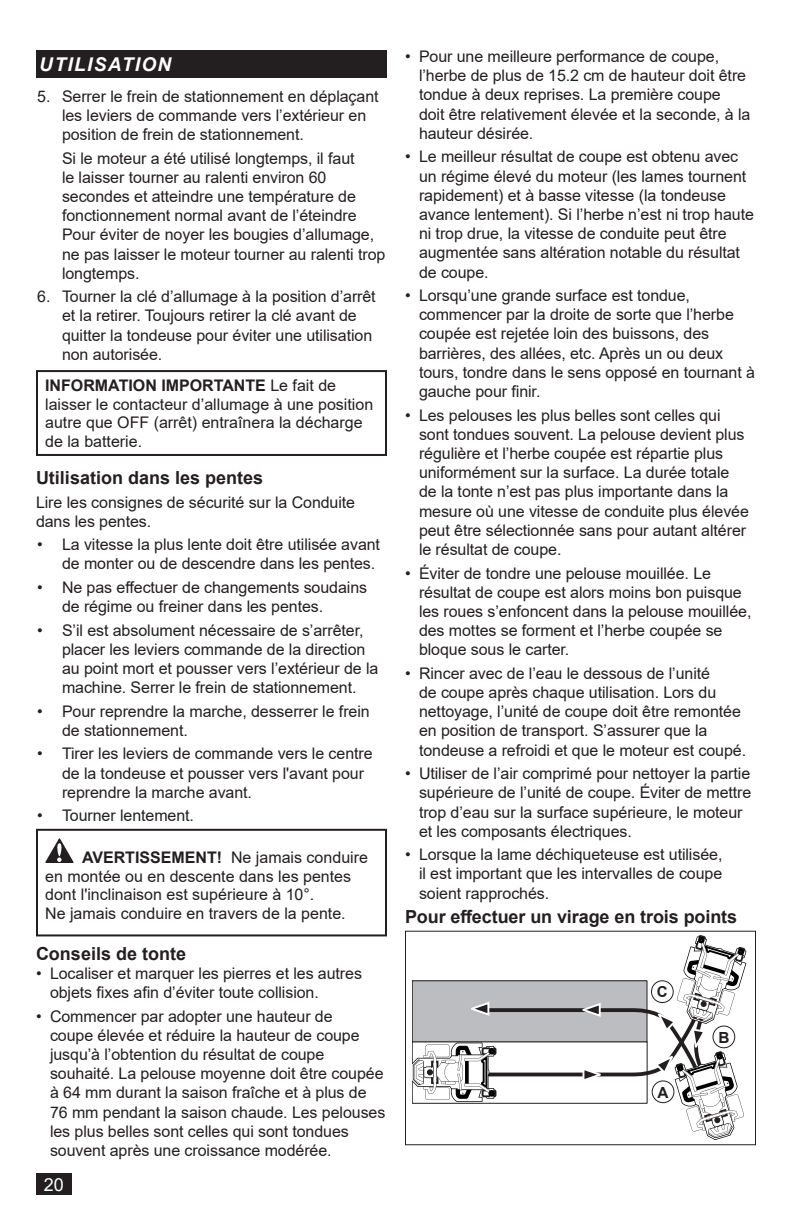
<style>
.page{position:relative;width:792px;height:1224px;background:#fff}
.page>*{position:absolute;margin:0;border:0;box-sizing:border-box;transform-origin:0 0}
.t1{font:italic 700 19px "Arial";letter-spacing:.075em;color:#fff}
.Head_9{font:700 18px "Arial";letter-spacing:-.005em;color:#231f20}
.Head_9_FR{font:700 18px "Arial";color:#231f20}
.Head_9A_FR{font:700 18px "Arial";color:#231f20}
.t2{font:18px "Arial";color:#fff}
.Bullet2_FR{font:16px/19.2px "Arial";letter-spacing:-.005em;color:#231f20}
.Warning_FR{font:16px/18.6px "Arial";color:#231f20}
.Body_Text_FR{font:16px/19.2px "Arial";letter-spacing:-.005em;color:#231f20}
.t3{font:700 15.4px "Arial";color:#231f20}
.t4{font:700 15px "Arial";color:#231f20}
.s1{font-weight:700}
</style>
<div class="page">
<div style="left:36px;top:1174px;width:35px;height:21px;background:#231f20"></div>
<div style="left:36px;top:50px;width:351px;height:28px;background:#231f20"></div>
<svg style="left:45px;top:838px;width:29px;height:25px"></svg>
<div style="left:36px;top:829px;width:351px;height:107px;border:2px solid #231f20"></div>
<div style="left:36px;top:370px;width:351px;height:86px;border:2px solid #231f20"></div>
<svg style="left:412px;top:935px;width:335px;height:205px"></svg>
<div style="left:405px;top:931px;width:351px;height:214px;border:1px solid #231f20"></div>
<p class="t1" style="left:39px;top:52px;width:134px">UTILISATION</p>
<p class="Bullet2_FR" style="left:62px;top:86px;width:318px;text-indent:-25px">5. Serrer le frein de stationnement en déplaçant les leviers de commande vers l’extérieur en position de frein de stationnement.</p>
<p class="Bullet2_FR" style="left:62px;top:148px;width:325px">Si le moteur a été utilisé longtemps, il faut<br>le laisser tourner au ralenti environ 60 secondes et atteindre une température de fonctionnement normal avant de l’éteindre Pour éviter de noyer les bougies d’allumage, ne pas laisser le moteur tourner au ralenti trop longtemps.</p>
<p class="Bullet2_FR" style="left:62px;top:287px;width:315px;text-indent:-25px">6. Tourner la clé d’allumage à la position d’arrêt et la retirer. Toujours retirer la clé avant de quitter la tondeuse pour éviter une utilisation non autorisée.</p>
<p class="Warning_FR" style="left:45px;top:376px;width:330px"><span class="s1">INFORMATION IMPORTANTE</span> Le fait de laisser le contacteur d’allumage à une position autre que OFF (arrêt) entraînera la décharge de la batterie.</p>
<p class="Head_9_FR" style="left:36px;top:465px;width:229px">Utilisation dans les pentes</p>
<p class="Body_Text_FR" style="left:36px;top:492px;width:321px">Lire les consignes de sécurité sur la Conduite dans les pentes.</p>
<p class="Bullet2_FR" style="left:37px;top:535px;width:344px;text-align:right">• La vitesse la plus lente doit être utilisée avant de monter ou de descendre dans les pentes.</p>
<p class="Bullet2_FR" style="left:62px;top:578px;width:307px;text-indent:-25px">• Ne pas effectuer de changements soudains de régime ou freiner dans les pentes.</p>
<p class="Bullet2_FR" style="left:62px;top:620px;width:318px;text-indent:-25px">• S’il est absolument nécessaire de s’arrêter, placer les leviers commande de la direction au point mort et pousser vers l’extérieur de la machine. Serrer le frein de stationnement.</p>
<p class="Bullet2_FR" style="left:62px;top:701px;width:309px;text-indent:-25px">• Pour reprendre la marche, desserrer le frein de stationnement.</p>
<p class="Bullet2_FR" style="left:62px;top:744px;width:312px;text-indent:-25px">• Tirer les leviers de commande vers le centre de la tondeuse et pousser vers l'avant pour reprendre la marche avant.</p>
<p class="Bullet2_FR" style="left:37px;top:806px;width:158px">• Tourner lentement.</p>
<p class="Warning_FR" style="left:45px;top:848px;width:324px;text-indent:37px"><span class="s1">AVERTISSEMENT!</span> Ne jamais conduire en montée ou en descente dans les pentes dont l'inclinaison est supérieure à 10°.<br>Ne jamais conduire en travers de la pente.</p>
<p class="Head_9A_FR" style="left:36px;top:941px;width:152px">Conseils de tonte</p>
<p class="Bullet2_FR" style="left:50px;top:964px;width:314px;text-indent:-14px">• Localiser et marquer les pierres et les autres objets fixes afin d’éviter toute collision.</p>
<p class="Bullet2_FR" style="left:50px;top:1006px;width:337px;text-indent:-14px">• Commencer par adopter une hauteur de<br>coupe élevée et réduire la hauteur de coupe jusqu’à l’obtention du résultat de coupe souhaité. La pelouse moyenne doit être coupée à 64 mm durant la saison fraîche et à plus de 76 mm pendant la saison chaude. Les pelouses les plus belles sont celles qui sont tondues souvent après une croissance modérée.</p>
<p class="t2" style="left:44px;top:1172px;width:22px">20</p>
<p class="Bullet2_FR" style="left:419px;top:47px;width:333px;text-indent:-14px">• Pour une meilleure performance de coupe, l’herbe de plus de 15.2 cm de hauteur doit être tondue à deux reprises. La première coupe<br>doit être relativement élevée et la seconde, à la hauteur désirée.</p>
<p class="Bullet2_FR" style="left:419px;top:147px;width:336px;text-indent:-14px">• Le meilleur résultat de coupe est obtenu avec un régime élevé du moteur (les lames tournent rapidement) et à basse vitesse (la tondeuse avance lentement). Si l’herbe n’est ni trop haute ni trop drue, la vitesse de conduite peut être augmentée sans altération notable du résultat de coupe.</p>
<p class="Bullet2_FR" style="left:419px;top:286px;width:338px;text-indent:-14px">• Lorsqu’une grande surface est tondue, commencer par la droite de sorte que l’herbe coupée est rejetée loin des buissons, des barrières, des allées, etc. Après un ou deux tours, tondre dans le sens opposé en tournant à gauche pour finir.</p>
<p class="Bullet2_FR" style="left:419px;top:405px;width:331px;text-indent:-14px">• Les pelouses les plus belles sont celles qui sont tondues souvent. La pelouse devient plus régulière et l’herbe coupée est répartie plus uniformément sur la surface. La durée totale de la tonte n’est pas plus importante dans la mesure où une vitesse de conduite plus élevée peut être sélectionnée sans pour autant altérer le résultat de coupe.</p>
<p class="Bullet2_FR" style="left:419px;top:563px;width:334px;text-indent:-14px">• Éviter de tondre une pelouse mouillée. Le résultat de coupe est alors moins bon puisque les roues s’enfoncent dans la pelouse mouillée, des mottes se forment et l’herbe coupée se bloque sous le carter.</p>
<p class="Bullet2_FR" style="left:419px;top:664px;width:329px;text-indent:-14px">• Rincer avec de l’eau le dessous de l’unité<br>de coupe après chaque utilisation. Lors du nettoyage, l’unité de coupe doit être remontée en position de transport. S’assurer que la tondeuse a refroidi et que le moteur est coupé.</p>
<p class="Bullet2_FR" style="left:419px;top:764px;width:334px;text-indent:-14px">• Utiliser de l’air comprimé pour nettoyer la partie supérieure de l’unité de coupe. Éviter de mettre trop d’eau sur la surface supérieure, le moteur et les composants électriques.</p>
<p class="Bullet2_FR" style="left:419px;top:845px;width:305px;text-align:justify;text-indent:-14px">• Lorsque la lame déchiqueteuse est utilisée, il est important que les intervalles de coupe soient rapprochés.</p>
<p class="Head_9" style="left:405px;top:904px;width:334px">Pour effectuer un virage en trois points</p>
<p class="t4" style="left:657px;top:982px;width:12px">C</p>
<p class="t3" style="left:658px;top:1081px;width:13px">A</p>
<p class="t3" style="left:718px;top:1026px;width:13px">B</p>
</div>
